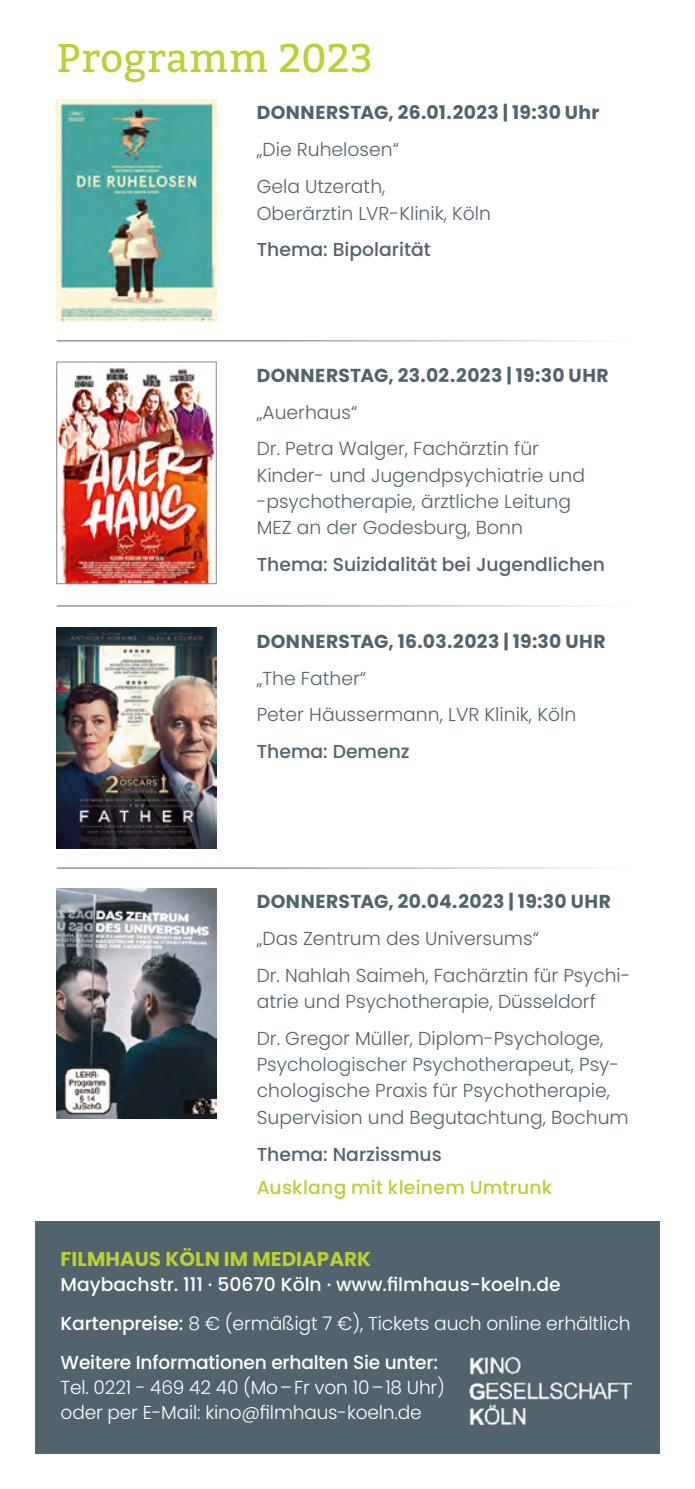
<style>
.page{position:relative;width:695px;height:1489px;background:#fff}
.page>*{position:absolute;margin:0;border:0;box-sizing:border-box;transform-origin:0 0}
.t1{font:40px "Bitter";letter-spacing:.015em;color:#bbd031}
.t2{font:700 20px "Poppins";color:#bbd031}
.t3{font:300 18.75px/37px "Poppins";color:#51636c}
.t4{font:500 18.75px/39.2px "Poppins";letter-spacing:-.01em;color:#fff}
.t5{font:700 18.75px "Poppins";letter-spacing:.02em;color:#51636c}
.t6{font:500 18.75px "Poppins";color:#51636c}
.t7{font:300 18.75px/25px "Poppins";letter-spacing:-.01em;color:#fff}
.t8{font:500 18.75px "Poppins";letter-spacing:.01em;color:#bbd031}
.s1{font-weight:300}
</style>
<div class="page">
<hr style="left:57px;top:605px;width:581px;height:1px;background:#51636c">
<hr style="left:57px;top:867px;width:581px;height:1px;background:#51636c">
<hr style="left:57px;top:340px;width:581px;height:1px;background:#51636c">
<div style="left:35px;top:1220px;width:624px;height:233px;background:#51636c"></div>
<img style="left:57px;top:888px;width:159px;height:230px">
<img style="left:57px;top:100px;width:159px;height:222px">
<img style="left:58px;top:365px;width:156px;height:217px">
<div style="left:56px;top:362px;width:160px;height:222px;border:1px solid #868786"></div>
<img style="left:57px;top:628px;width:159px;height:220px">
<img style="left:469px;top:1356px;width:164px;height:69px">
<h1 class="t1" style="left:57px;top:32px;width:317px">Programm 2023</h1>
<p class="t5" style="left:257px;top:102px;width:344px">DONNERSTAG, 26.01.2023 | 19:30 Uhr</p>
<p class="t3" style="left:257px;top:131px;width:144px">„Die Ruhelosen“<br>Gela Utzerath,</p>
<p class="t3" style="left:257px;top:194px;width:236px">Oberärztin LVR-Klinik, Köln</p>
<p class="t6" style="left:257px;top:239px;width:175px">Thema: Bipolarität</p>
<p class="t5" style="left:256px;top:364px;width:353px">DONNERSTAG, 23.02.2023 | 19:30 UHR</p>
<p class="t3" style="left:256px;top:393px;width:284px">„Auerhaus“<br>Dr. Petra Walger, Fachärztin für</p>
<p class="t3" style="left:256px;top:462px;width:330px;line-height:26.2px">Kinder- und Jugendpsychiatrie und -psychotherapie, ärztliche Leitung<br>MEZ an der Godesburg, Bonn</p>
<p class="t6" style="left:256px;top:553px;width:350px">Thema: Suizidalität bei Jugendlichen</p>
<p class="t5" style="left:257px;top:630px;width:350px">DONNERSTAG, 16.03.2023 | 19:30 UHR</p>
<p class="t3" style="left:257px;top:659px;width:321px">„The Father“<br>Peter Häussermann, LVR Klinik, Köln</p>
<p class="t6" style="left:257px;top:741px;width:154px">Thema: Demenz</p>
<p class="t5" style="left:257px;top:890px;width:356px">DONNERSTAG, 20.04.2023 | 19:30 UHR</p>
<p class="t3" style="left:257px;top:919px;width:375px">„Das Zentrum des Universums“<br>Dr. Nahlah Saimeh, Fachärztin für Psychi-</p>
<p class="t3" style="left:257px;top:982px;width:348px">atrie und Psychotherapie, Düsseldorf<br>Dr. Gregor Müller, Diplom-Psychologe,</p>
<p class="t3" style="left:257px;top:1051px;width:373px;line-height:26.2px">Psychologischer Psychotherapeut, Psy&shy;chologische Praxis für Psychotherapie,<br>Supervision und Begutachtung, Bochum</p>
<p class="t6" style="left:257px;top:1142px;width:186px">Thema: Narzissmus</p>
<p class="t8" style="left:257px;top:1176px;width:297px">Ausklang mit kleinem Umtrunk</p>
<p class="t2" style="left:61px;top:1247px;width:312px">FILMHAUS KÖLN IM MEDIAPARK</p>
<p class="t4" style="left:61px;top:1264px;width:571px">Maybachstr. 111 · 50670 Köln · www.filmhaus-koeln.de<br>Kartenpreise: <span class="s1">8 € (ermäßigt 7 €), Tickets auch online erhältlich<br></span>Weitere Informationen erhalten Sie unter:</p>
<p class="t7" style="left:61px;top:1375px;width:386px">Tel. 0221 - 469 42 40 (Mo–Fr von 10–18 Uhr) oder per E-Mail: kino@filmhaus-koeln.de</p>
</div>
